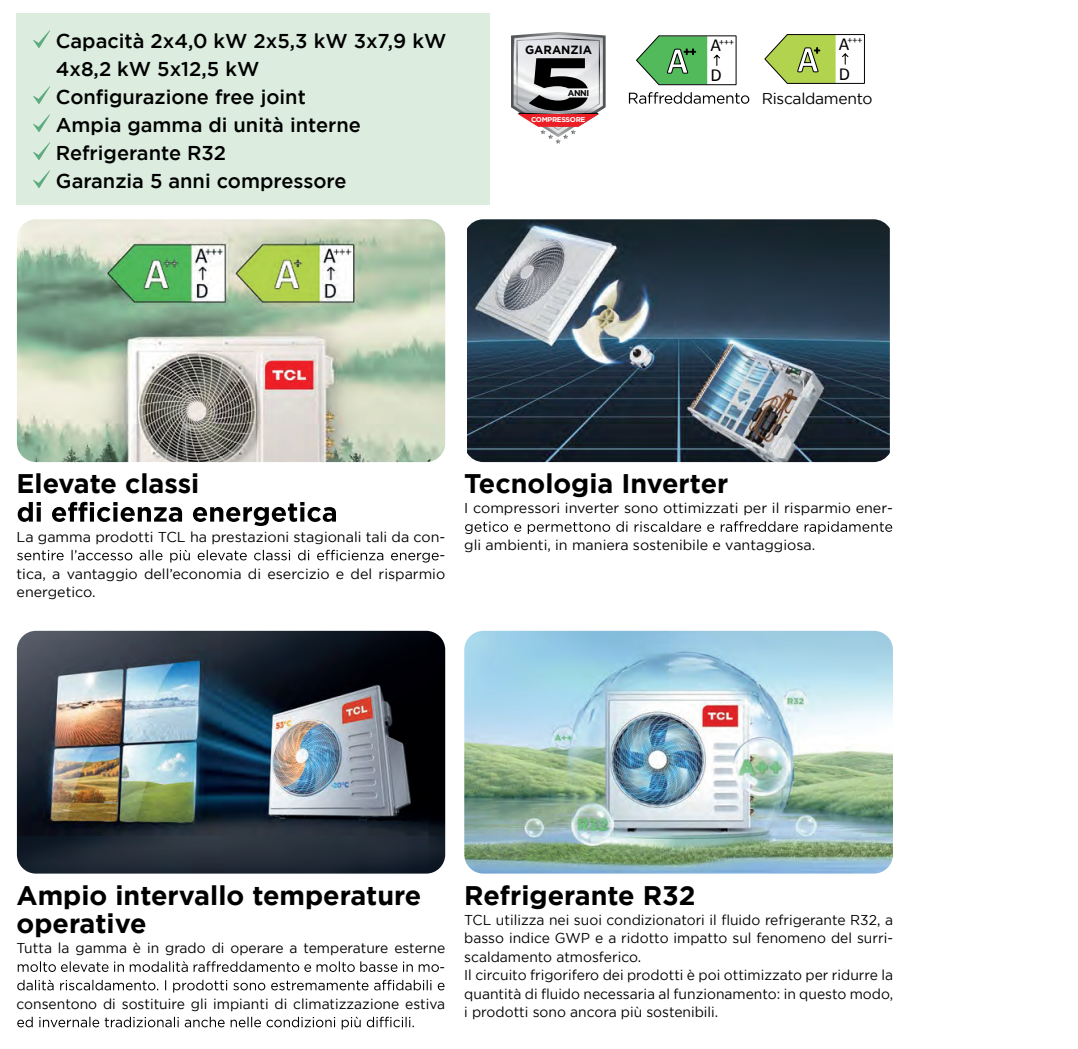
<style>
.page{position:relative;width:1078px;height:1049px;background:#fff}
.page>*{position:absolute;margin:0;border:0;box-sizing:border-box;transform-origin:0 0}
.t1{font:700 26.8px/28.6px "Gotham";color:#000001}
.t2{font:500 20px/28px "Gotham";color:#000001}
.t3{font:18.4px "Calibri";color:#000001}
.t4{font:15.6px "Gotham";letter-spacing:-.02em;color:#000001}
.t5{font:14.2px/18.4px "Gotham";color:#000001}
.t6{font:700 11.8px "Gotham";color:#000001}
.t7{font:10px "Calibri";color:#000001}
.t8{font:700 8.4px "Gotham";color:#000001}
.t9{font:700 7px "Gotham";letter-spacing:-.05em;color:#fff;scale:1.04 1}
.s1{font-size:18.4px}
</style>
<div class="page">
<div style="left:16px;top:13px;width:473px;height:192px;background:#dcede0"></div>
<svg style="left:511px;top:32px;width:94px;height:112px"></svg>
<svg style="left:33px;top:30px;width:17px;height:18px"></svg>
<svg style="left:33px;top:86px;width:17px;height:18px"></svg>
<svg style="left:33px;top:114px;width:17px;height:18px"></svg>
<svg style="left:33px;top:142px;width:17px;height:18px"></svg>
<svg style="left:33px;top:170px;width:17px;height:18px"></svg>
<svg style="left:628px;top:92px;width:121px;height:12px"></svg>
<svg style="left:636px;top:35px;width:100px;height:51px"></svg>
<svg style="left:764px;top:34px;width:100px;height:50px"></svg>
<img style="left:17px;top:631px;width:428px;height:242px">
<svg style="left:18px;top:961px;width:421px;height:11px"></svg>
<svg style="left:17px;top:980px;width:427px;height:12px"></svg>
<svg style="left:17px;top:1016px;width:397px;height:13px"></svg>
<img style="left:17px;top:219px;width:428px;height:243px">
<svg style="left:18px;top:502px;width:318px;height:24px"></svg>
<svg style="left:17px;top:550px;width:421px;height:12px"></svg>
<img style="left:467px;top:219px;width:422px;height:243px">
<svg style="left:465px;top:521px;width:427px;height:13px"></svg>
<img style="left:464px;top:631px;width:428px;height:242px">
<h2 class="t2" style="left:56px;top:27px;width:392px">Capacità 2x4,0 kW 2x5,3 kW 3x7,9 kW<br>4x8,2 kW 5x12,5 kW<br>Configurazione free joint<br>Ampia gamma di unità interne<br>Refrigerante R32<br>Garanzia 5 anni compressore</h2>
<p class="t6" style="left:525px;top:43px;width:69px">GARANZIA</p>
<p class="t8" style="left:567px;top:88px;width:23px">ANNI</p>
<p class="t9" style="left:531px;top:115px;width:54px">COMPRESSORE</p>
<p class="t7" style="left:710px;top:34px;width:25px"><span class="s1">A</span>+++</p>
<p class="t3" style="left:710px;top:62px;width:13px">D</p>
<p class="t7" style="left:838px;top:33px;width:25px"><span class="s1">A</span>+++</p>
<p class="t3" style="left:838px;top:61px;width:13px">D</p>
<p class="t4" style="left:761px;top:89px;width:112px">Riscaldamento</p>
<h1 class="t1" style="left:17px;top:469px;width:184px">Elevate classi</h1>
<p class="t5" style="left:17px;top:527px;width:430px">La gamma prodotti TCL ha prestazioni stagionali tali da con-</p>
<p class="t5" style="left:439px;top:546px;width:7px">-</p>
<p class="t5" style="left:17px;top:564px;width:430px">tica, a vantaggio dell’economia di esercizio e del risparmio</p>
<p class="t5" style="left:17px;top:583px;width:81px">energetico.</p>
<h1 class="t1" style="left:464px;top:469px;width:265px">Tecnologia Inverter</h1>
<p class="t5" style="left:464px;top:499px;width:430px">I compressori inverter sono ottimizzati per il risparmio ener-</p>
<p class="t5" style="left:464px;top:536px;width:352px">gli ambienti, in maniera sostenibile e vantaggiosa.</p>
<h1 class="t1" style="left:17px;top:880px;width:406px">Ampio intervallo temperature operative</h1>
<p class="t5" style="left:17px;top:939px;width:430px;text-align:right">Tutta la gamma è in grado di operare a temperature esterne -</p>
<p class="t5" style="left:17px;top:994px;width:430px">consentono di sostituire gli impianti di climatizzazione estiva</p>
<h1 class="t1" style="left:464px;top:880px;width:233px">Refrigerante R32</h1>
<p class="t5" style="left:464px;top:910px;width:430px">TCL utilizza nei suoi condizionatori il fluido refrigerante R32, a basso indice GWP e a ridotto impatto sul fenomeno del surri&shy;scaldamento atmosferico.<br>Il circuito frigorifero dei prodotti è poi ottimizzato per ridurre la quantità di fluido necessaria al funzionamento: in questo modo, i prodotti sono ancora più sostenibili.</p>
</div>
